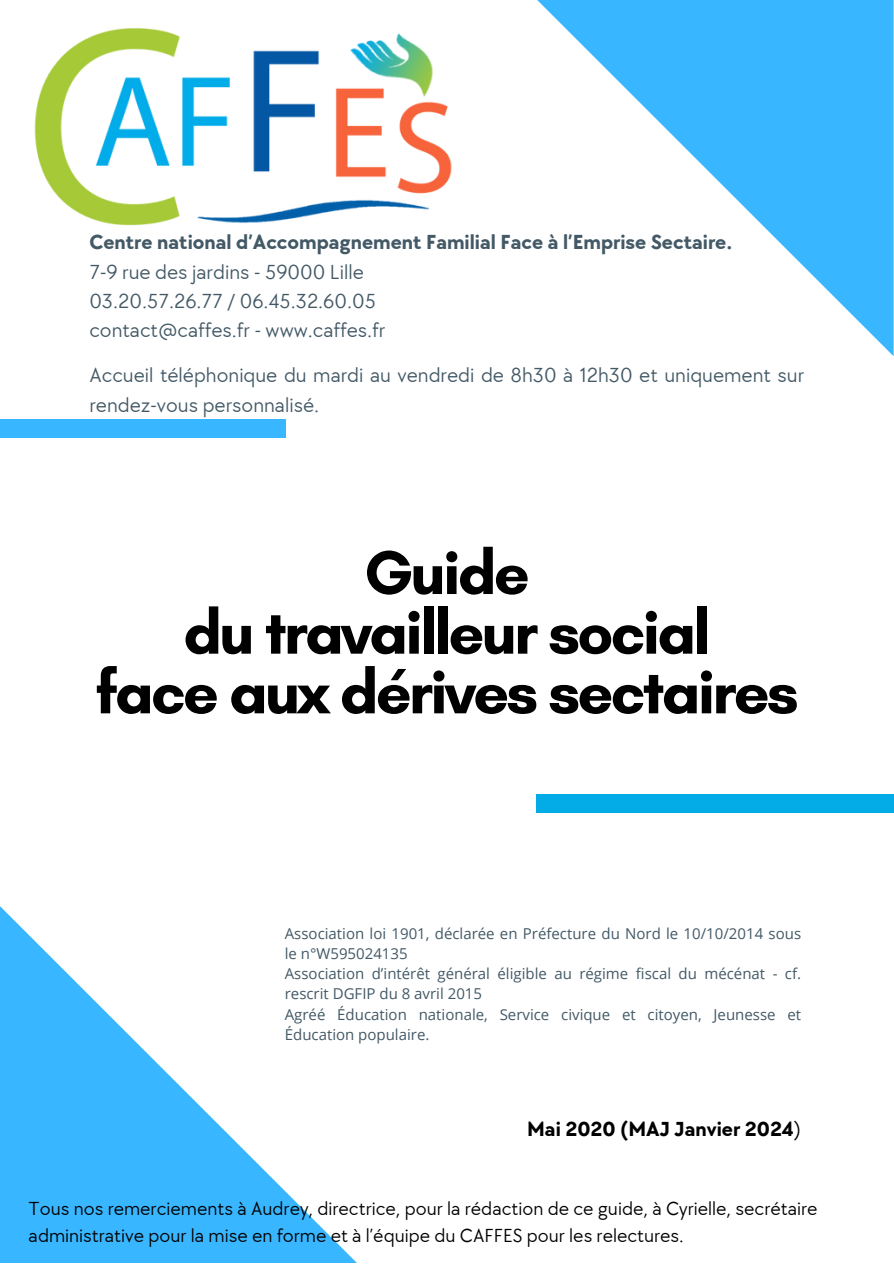
<style>
.page{position:relative;width:894px;height:1264px;background:#fff}
.page>*{position:absolute;margin:0;border:0;box-sizing:border-box;transform-origin:0 0}
.t1{font:700 63px/59.7px "Glacial Indifference";letter-spacing:-.045em;color:#000;text-align:center}
.t2{font:21px/29.2px "TT Chocolates";color:#435966}
.t3{font:700 21px "TT Chocolates";color:#000}
.t4{font:19.5px/27px "TT Chocolates";color:#000}
.t5{font:15px/20.2px "Open Sans";color:#435966}
.s1{font-weight:700}
.s2{font-weight:400}
</style>
<div class="page">
<svg style="left:537px;top:0;width:355px;height:355px"></svg>
<svg style="left:0;top:906px;width:356px;height:356px"></svg>
<div style="left:0;top:418px;width:286px;height:19px;background:#38b6ff"></div>
<div style="left:536px;top:794px;width:357px;height:19px;background:#04ace7"></div>
<img style="left:34px;top:28px;width:418px;height:198px">
<h1 class="t2" style="left:89px;top:228px;width:644px"><span class="s1">Centre national d’Accompagnement Familial Face à l’Emprise Sectaire.<br></span>7-9 rue des jardins - 59000 Lille<br>03.20.57.26.77 / 06.45.32.60.05<br>contact@caffes.fr - www.caffes.fr</h1>
<p class="t2" style="left:89px;top:361px;width:716px">Accueil téléphonique du mardi au vendredi de 8h30 à 12h30 et uniquement sur rendez-vous personnalisé.</p>
<p class="t1" style="left:95px;top:542px;width:705px">Guide<br>du travailleur social<br>face aux dérives sectaires</p>
<p class="t5" style="left:285px;top:922px;width:517px">Association loi 1901, déclarée en Préfecture du Nord le 10/10/2014 sous le n°W595024135</p>
<h2 class="t5" style="left:285px;top:963px;width:517px">Association d’intérêt général éligible au régime fiscal du mécénat - cf. rescrit DGFIP du 8 avril 2015</h2>
<h2 class="t5" style="left:285px;top:1003px;width:517px">Agréé Éducation nationale, Service civique et citoyen, Jeunesse et<br>Éducation populaire.</h2>
<p class="t3" style="left:527px;top:1116px;width:275px">Mai 2020 (MAJ Janvier 2024<span class="s2">)</span></p>
<p class="t4" style="left:29px;top:1195px;width:790px">Tous nos remerciements à Audrey, directrice, pour la rédaction de ce guide, à Cyrielle, secrétaire administrative pour la mise en forme et à l’équipe du CAFFES pour les relectures.</p>
</div>
